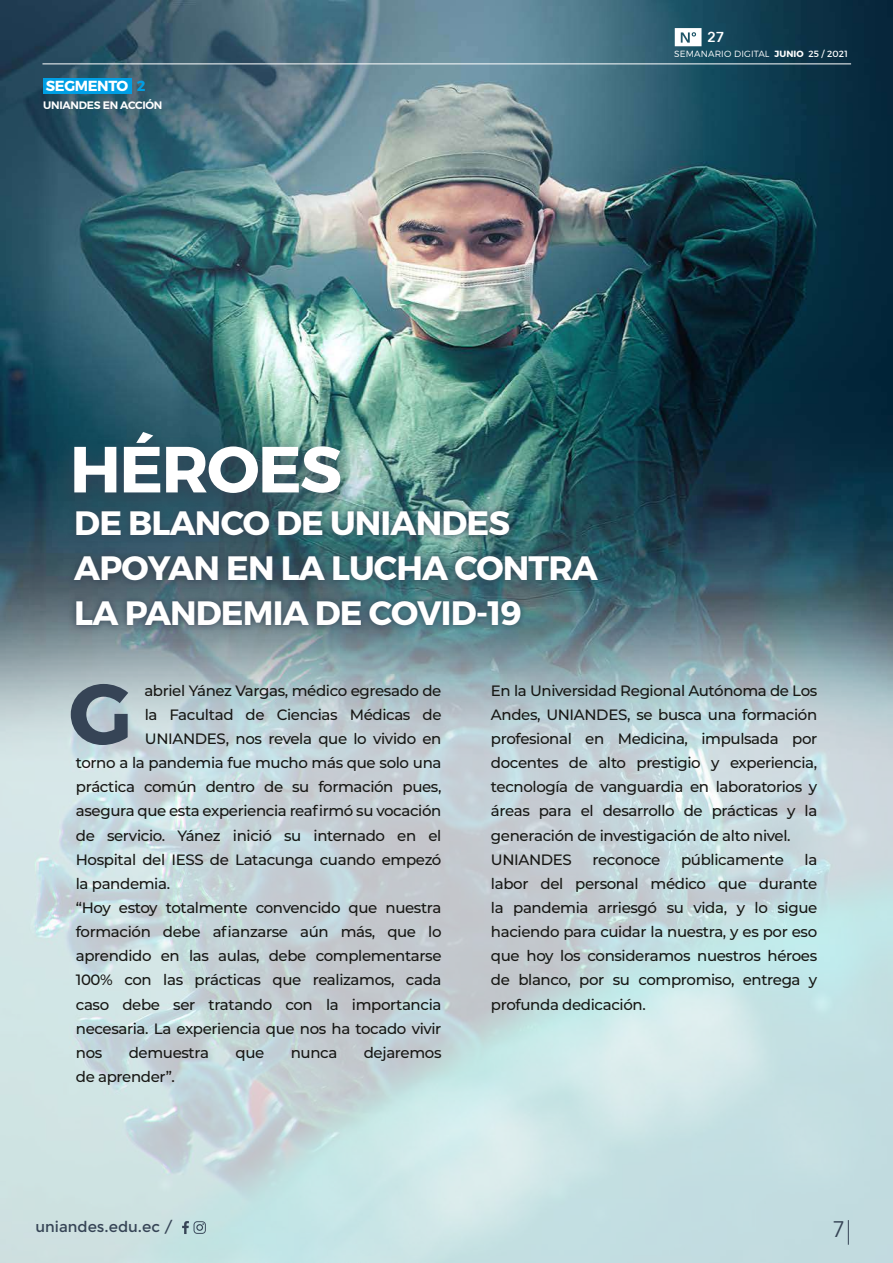
<style>
.page{position:relative;width:893px;height:1263px;background:#fff}
.page>*{position:absolute;margin:0;border:0;box-sizing:border-box;transform-origin:0 0}
.t1{font:700 85.5px "Montserrat";color:#364456}
.t2{font:700 33.75px/44.8px "Montserrat";letter-spacing:-.025em;color:#fff}
.t3{font:22.5px "Avenir Next";color:#364456}
.t4{font:500 15px/24.2px "Montserrat";letter-spacing:-.025em;color:#171714}
.t5{font:15px "Montserrat";color:#364456}
.t6{font:700 14.55px "Montserrat";letter-spacing:-.025em;color:#fff}
.t7{font:600 14.4px "Avenir Next";color:#fff}
.t8{font:600 10.8px "Montserrat";letter-spacing:-.025em;color:#fff}
.t9{font:300 9px "Montserrat";letter-spacing:.015em;color:#fff}
.s1{color:#009fe4}
.s2{font-weight:700}
.s3{font-weight:400}
</style>
<div class="page">
<img style="left:0;top:0;width:893px;height:1263px">
<svg style="left:182px;top:1221px;width:24px;height:13px"></svg>
<svg style="left:848px;top:1220px;width:1px;height:25px"></svg>
<hr style="left:42px;top:64px;width:809px;height:1px;background:#fff">
<div style="left:43px;top:78px;width:89px;height:16px;background:#009fe4"></div>
<svg style="left:675px;top:28px;width:26px;height:18px"></svg>
<img style="left:20px;top:384px;width:374px;height:68px">
<svg style="left:74px;top:447px;width:42px;height:5px"></svg>
<svg style="left:124px;top:432px;width:36px;height:20px"></svg>
<svg style="left:166px;top:446px;width:174px;height:6px"></svg>
<img style="left:20px;top:452px;width:679px;height:259px">
<p class="t7" style="left:707px;top:25px;width:19px">27</p>
<p class="t6" style="left:46px;top:77px;width:101px">SEGMENTO <span class="s1">2</span></p>
<p class="t8" style="left:43px;top:99px;width:121px">UNIANDES EN ACCIÓN</p>
<p class="t9" style="left:674px;top:48px;width:175px">SEMANARIO DIGITAL <span class="s2">JUNIO</span> <span class="s3">25 / 2021</span></p>
<h2 class="t2" style="left:74px;top:501px;width:525px">DE BLANCO DE UNIANDES<br>APOYAN EN LA LUCHA CONTRA<br>LA PANDEMIA DE COVID-19</h2>
<h1 class="t1" style="left:69px;top:661px;width:65px">G</h1>
<p class="t4" style="left:144px;top:678px;width:299px">abriel Yánez Vargas, médico egresado de</p>
<p class="t4" style="left:145px;top:702px;width:298px">la Facultad de Ciencias Médicas de</p>
<p class="t4" style="left:145px;top:726px;width:298px">UNIANDES, nos revela que lo vivido en</p>
<p class="t4" style="left:76px;top:750px;width:367px">torno a la pandemia fue mucho más que solo una</p>
<p class="t4" style="left:76px;top:774px;width:367px">práctica común dentro de su formación pues,</p>
<p class="t4" style="left:76px;top:798px;width:367px">asegura que esta experiencia reafirmó su vocación</p>
<p class="t4" style="left:76px;top:823px;width:367px">de servicio. Yánez inició su internado en el</p>
<p class="t4" style="left:76px;top:847px;width:367px">Hospital del IESS de Latacunga cuando empezó</p>
<p class="t4" style="left:76px;top:871px;width:96px">la pandemia.</p>
<p class="t4" style="left:76px;top:895px;width:367px">“Hoy estoy totalmente convencido que nuestra</p>
<p class="t4" style="left:76px;top:919px;width:367px">formación debe afianzarse aún más, que lo</p>
<p class="t4" style="left:76px;top:943px;width:367px">aprendido en las aulas, debe complementarse</p>
<p class="t4" style="left:76px;top:967px;width:367px">100% con las prácticas que realizamos, cada</p>
<p class="t4" style="left:76px;top:991px;width:367px">caso debe ser tratando con la importancia</p>
<p class="t4" style="left:76px;top:1016px;width:367px">necesaria. La experiencia que nos ha tocado vivir</p>
<p class="t4" style="left:76px;top:1040px;width:28px">nos</p>
<p class="t4" style="left:129px;top:1040px;width:82px">demuestra</p>
<p class="t4" style="left:235px;top:1040px;width:30px">que</p>
<p class="t4" style="left:291px;top:1040px;width:48px">nunca</p>
<p class="t4" style="left:364px;top:1040px;width:79px">dejaremos</p>
<p class="t4" style="left:76px;top:1064px;width:100px">de aprender”.</p>
<p class="t4" style="left:491px;top:678px;width:328px">En la Universidad Regional Autónoma de Los Andes, UNIANDES, se busca una formación profesional en Medicina, impulsada por docentes de alto prestigio y experiencia, tecnología de vanguardia en laboratorios y áreas para el desarrollo de prácticas y la generación de investigación de alto nivel.<br>UNIANDES</p>
<p class="t4" style="left:593px;top:847px;width:69px">reconoce</p>
<p class="t4" style="left:681px;top:847px;width:104px">públicamente</p>
<p class="t4" style="left:491px;top:847px;width:328px;text-align:justify;text-indent:314px">la labor del personal médico que durante la pandemia arriesgó su vida, y lo sigue haciendo para cuidar la nuestra, y es por eso que hoy los consideramos nuestros héroes de blanco, por su compromiso, entrega y profunda dedicación.</p>
<p class="t5" style="left:36px;top:1218px;width:139px">uniandes.edu.ec /</p>
<h3 class="t3" style="left:832px;top:1210px;width:15px">7</h3>
</div>
